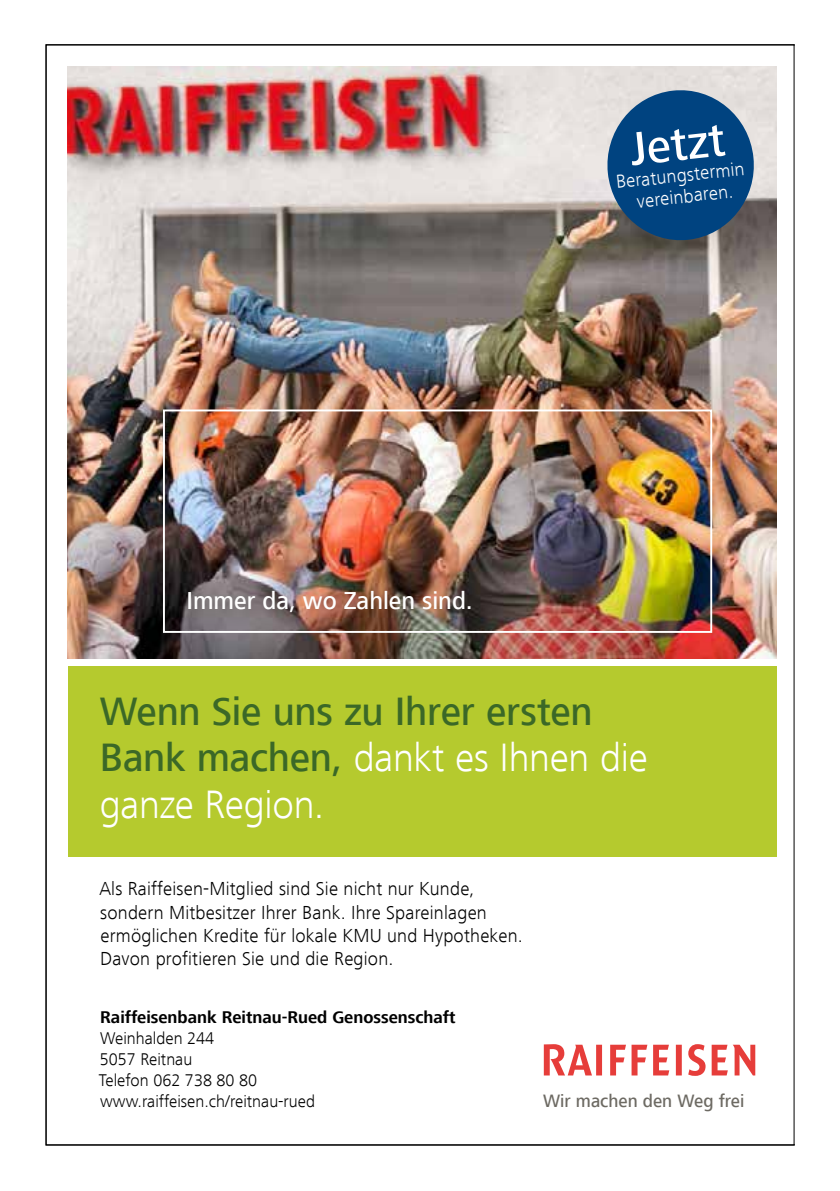
<style>
.page{position:relative;width:840px;height:1191px;background:#fff}
.page>*{position:absolute;margin:0;border:0;box-sizing:border-box;transform-origin:0 0}
.t1{font:500 48.4px "Frutiger Next LT";color:#fff}
.t2{font:500 40.8px/46.6px "Frutiger Next LT";letter-spacing:-.005em;color:#3b6827}
.t3{font:500 25.2px "Frutiger Next LT";color:#fff}
.t4{font:300 19.4px/23.2px "Frutiger Next LT";letter-spacing:.01em;color:#000}
.t5{font:300 19.4px/21.4px "Frutiger Next LT";color:#fff;text-align:center}
.t6{font:500 18.4px "Frutiger Next LT";color:#6d6a63}
.t7{font:300 17.4px/21px "Frutiger Next LT";color:#000}
.t8{font:700 17.4px "Frutiger Next LT";color:#000}
.s1{font-weight:300;color:#fff}
</style>
<div class="page">
<img style="left:67px;top:66px;width:710px;height:1010px">
<h1 class="t1" style="left:627px;top:122px;width:96px;rotate:-6deg">Jetzt</h1>
<p class="t5" style="left:614px;top:171px;width:131px;rotate:-6deg">Beratungstermin vereinbaren.</p>
<p class="t3" style="left:186px;top:586px;width:288px">Immer da, wo Zahlen sind.</p>
<h2 class="t2" style="left:100px;top:688px;width:549px">Wenn Sie uns zu Ihrer ersten<br>Bank machen, <span class="s1">dankt es Ihnen die ganze Region.</span></h2>
<p class="t4" style="left:99px;top:877px;width:424px">Als Raiffeisen-Mitglied sind Sie nicht nur Kunde, sondern Mitbesitzer Ihrer Bank. Ihre Spareinlagen ermöglichen Kredite für lokale KMU und Hypotheken.<br>Davon profitieren Sie und die Region.</p>
<p class="t8" style="left:100px;top:1007px;width:356px">Raiffeisenbank Reitnau-Rued Genossenschaft</p>
<p class="t7" style="left:99px;top:1027px;width:217px">Weinhalden 244<br>5057 Reitnau<br>Telefon 062 738 80 80 www.raiffeisen.ch/reitnau-rued</p>
<p class="t6" style="left:543px;top:1090px;width:202px">Wir machen den Weg frei</p>
</div>
